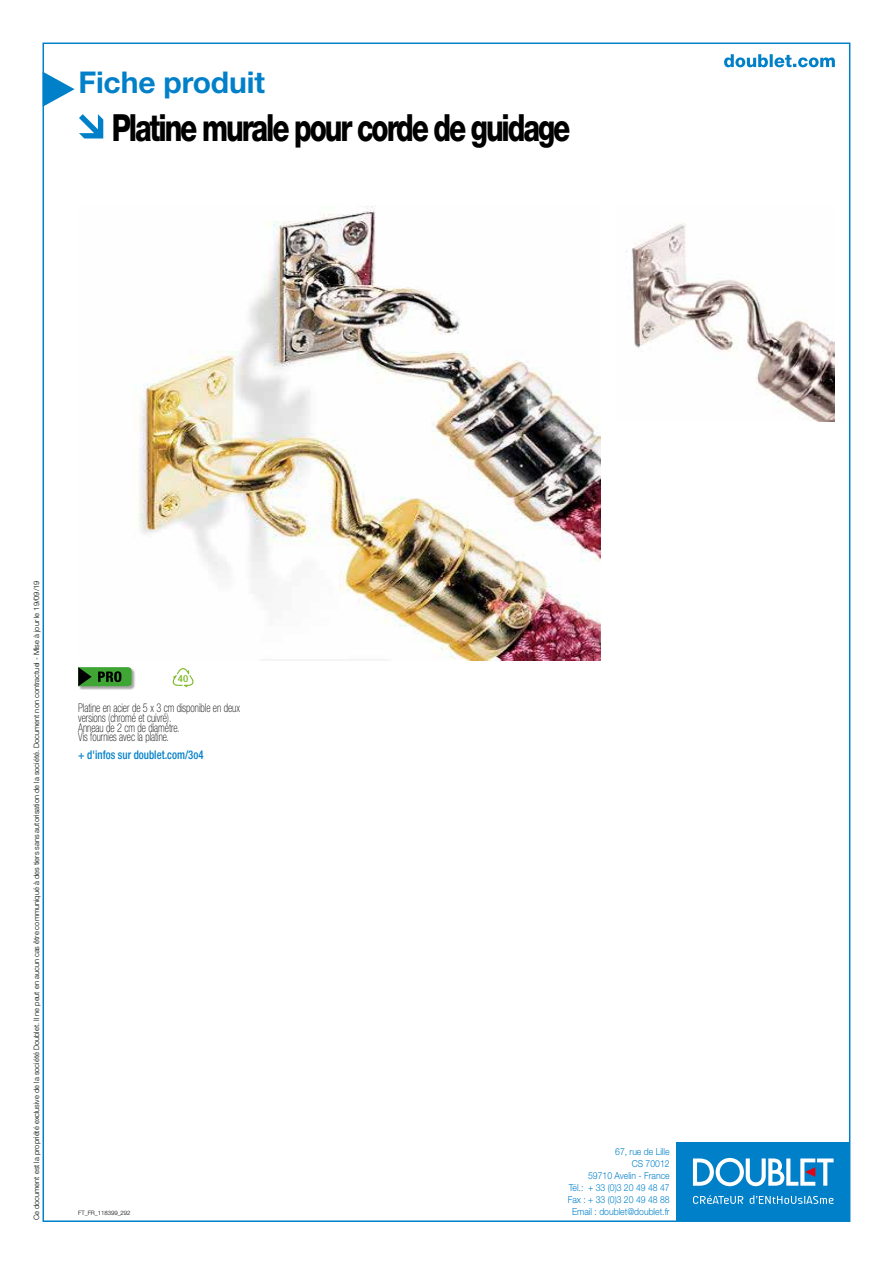
<style>
.page{position:relative;width:893px;height:1263px;background:#fff}
.page>*{position:absolute;margin:0;border:0;box-sizing:border-box;transform-origin:0 0}
.t1{font:800 37.5px "Helvetica Neue LT Std";letter-spacing:-.075em;color:#000;scale:.75 1}
.t2{font:700 30px "Helvetica Neue LT Std";letter-spacing:-.005em;color:#0080c9}
.t3{font:100 condensed 12px/9.8px "Helvetica Neue LT Std";color:#000;scale:.85 1}
.t4{font:500 condensed 12px "Helvetica Neue LT Std";color:#0080c9;scale:.9 1}
.t5{font:500 condensed 9.75px "Helvetica Neue LT Std";color:#7db928;scale:1.11 1}
.t6{font:300 9.6px/12px "Helvetica Neue LT Std";color:#0080c9;text-align:right;scale:.9 1}
.t7{font:300 7.5px "Helvetica Neue LT Std";color:#000}
.t8{font:300 6px "Helvetica Neue LT Std";letter-spacing:-.005em;color:#000}
</style>
<div class="page">
<div style="left:676px;top:1142px;width:174px;height:78px;background:#0080c9"></div>
<svg style="left:693px;top:1158px;width:141px;height:28px"></svg>
<svg style="left:693px;top:1195px;width:50px;height:9px"></svg>
<svg style="left:750px;top:1195px;width:83px;height:9px"></svg>
<svg style="left:724px;top:54px;width:111px;height:13px"></svg>
<svg style="left:43px;top:72px;width:32px;height:35px"></svg>
<img style="left:136px;top:206px;width:465px;height:455px">
<svg style="left:79px;top:114px;width:24px;height:24px"></svg>
<img style="left:626px;top:223px;width:208px;height:198px">
<div style="left:78px;top:667px;width:57px;height:23px;background:#000;opacity:.35"></div>
<svg style="left:78px;top:667px;width:54px;height:19px"></svg>
<svg style="left:172px;top:668px;width:22px;height:19px"></svg>
<h2 class="t2" style="left:78px;top:64px;width:188px">Fiche produit</h2>
<h1 class="t1" style="left:112px;top:105px;width:613px">Platine murale pour corde de guidage</h1>
<p class="t7" style="left:32px;top:1220px;width:641px;rotate:-90deg">Ce document est la propriété exclusive de la société Doublet. Il ne peut en aucun cas être communiqué à des tiers sans autorisation de la société. Document non contractuel - Mise à jour le 19/09/19</p>
<h3 class="t5" style="left:178px;top:672px;width:11px">40</h3>
<h3 class="t3" style="left:78px;top:703px;width:192px">Platine en acier de 5 x 3 cm disponible en deux versions (chromé et cuivré).<br>Anneau de 2 cm de diamètre.<br>Vis fournies avec la platine.</h3>
<h3 class="t4" style="left:78px;top:748px;width:141px">+ d'infos sur doublet.com/3o4</h3>
<p class="t8" style="left:78px;top:1209px;width:54px">FT_FR_118399_292</p>
<p class="t6" style="left:568px;top:1145px;width:115px">67, rue de Lille<br>CS 70012<br>59710 Avelin - France<br>Tél.: + 33 (0)3 20 49 48 47<br>Fax : + 33 (0)3 20 49 48 88<br>Email : doublet@doublet.fr</p>
</div>
